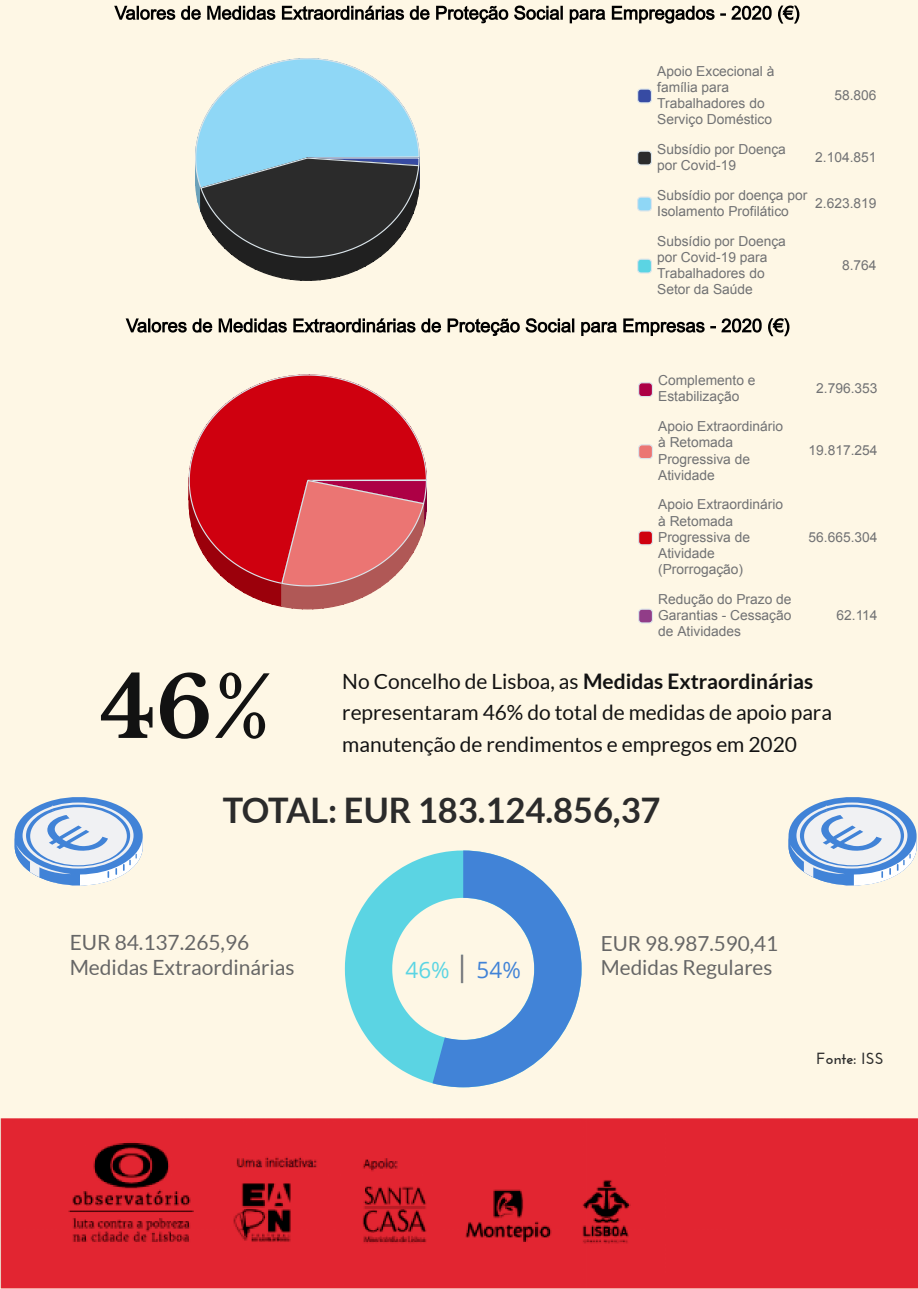
<style>
.page{position:relative;width:918px;height:1289px;background:#fff}
.page>*{position:absolute;margin:0;border:0;box-sizing:border-box;transform-origin:0 0}
.t1{font:700 83.85px "Libre Baskerville";color:#121212}
.t2{font:700 34.5px "Lato";color:#2b2b2b}
.t3{font:22.5px "Open Sans";color:rgb(68 208 227/.88)}
.t4{font:21px/31.5px "Lato";color:#121212}
.t5{font:21px/24.5px "Lato";color:#666}
.t6{font:20.7px/24.2px "Lato";color:#666}
.t7{font:700 16.05px "Josefin Sans";color:#2b2b2b}
.t8{font:13.8px/16px "Arial";color:#717274}
.s1{font-weight:700}
.s2{color:#4183d7}
</style>
<div class="page">
<div style="left:0;top:0;width:918px;height:1288px;background:#fef7e5"></div>
<svg style="left:15px;top:797px;width:128px;height:89px"></svg>
<svg style="left:789px;top:797px;width:128px;height:89px"></svg>
<svg style="left:345px;top:854px;width:88px;height:230px"></svg>
<svg style="left:433px;top:850px;width:149px;height:237px"></svg>
<hr style="left:461px;top:954px;width:2px;height:29px;background:#808285">
<img style="left:0;top:1118px;width:918px;height:170px">
<svg style="left:126px;top:318px;width:663px;height:18px"></svg>
<svg style="left:230px;top:584px;width:51px;height:23px"></svg>
<svg style="left:188px;top:374px;width:239px;height:210px"></svg>
<svg style="left:281px;top:471px;width:146px;height:139px"></svg>
<svg style="left:638px;top:382px;width:15px;height:15px"></svg>
<svg style="left:638px;top:444px;width:15px;height:15px"></svg>
<svg style="left:638px;top:530px;width:15px;height:16px"></svg>
<svg style="left:638px;top:608px;width:15px;height:16px"></svg>
<svg style="left:114px;top:6px;width:685px;height:18px"></svg>
<svg style="left:195px;top:58px;width:225px;height:223px"></svg>
<svg style="left:637px;top:88px;width:15px;height:16px"></svg>
<svg style="left:637px;top:150px;width:15px;height:16px"></svg>
<svg style="left:637px;top:196px;width:15px;height:16px"></svg>
<svg style="left:637px;top:258px;width:15px;height:16px"></svg>
<p class="t8" style="left:657px;top:63px;width:119px">Apoio Excecional à família para<br>Trabalhadores do<br>Serviço Doméstico</p>
<p class="t8" style="left:834px;top:87px;width:44px">58.806</p>
<p class="t8" style="left:657px;top:141px;width:130px">Subsídio por Doença por Covid-19</p>
<p class="t8" style="left:815px;top:149px;width:63px">2.104.851</p>
<p class="t8" style="left:657px;top:187px;width:152px">Subsídio por doença por<br>Isolamento Profilático</p>
<p class="t8" style="left:815px;top:195px;width:63px">2.623.819</p>
<p class="t8" style="left:657px;top:233px;width:130px">Subsídio por Doença por Covid-19 para<br>Trabalhadores do<br>Setor da Saúde</p>
<p class="t8" style="left:842px;top:257px;width:36px">8.764</p>
<p class="t8" style="left:658px;top:372px;width:99px">Complemento e<br>Estabilização</p>
<p class="t8" style="left:816px;top:380px;width:63px">2.796.353</p>
<p class="t8" style="left:658px;top:418px;width:126px">Apoio Extraordinário à Retomada<br>Progressiva de<br>Atividade</p>
<p class="t8" style="left:809px;top:442px;width:70px">19.817.254</p>
<p class="t8" style="left:658px;top:496px;width:126px">Apoio Extraordinário à Retomada<br>Progressiva de<br>Atividade (Prorrogação)</p>
<p class="t8" style="left:658px;top:591px;width:135px;text-align:justify">Redução do Prazo de Garantias - Cessação de Atividades</p>
<p class="t8" style="left:809px;top:529px;width:70px">56.665.304</p>
<p class="t8" style="left:837px;top:607px;width:43px">62.114</p>
<h1 class="t1" style="left:100px;top:656px;width:173px">46%</h1>
<h3 class="t4" style="left:342px;top:665px;width:491px">No Concelho de Lisboa, as <span class="s1">Medidas Extraordinárias </span>representaram 46% do total de medidas de apoio para manutenção de rendimentos e empregos em 2020</h3>
<h2 class="t2" style="left:223px;top:790px;width:439px">TOTAL: EUR 183.124.856,37</h2>
<h3 class="t5" style="left:70px;top:930px;width:226px">EUR 84.137.265,96<br>Medidas Extraordinárias</h3>
<h3 class="t6" style="left:601px;top:931px;width:179px">EUR 98.987.590,41<br>Medidas Regulares</h3>
<h3 class="t3" style="left:406px;top:954px;width:117px">46% <span class="s2">54%</span></h3>
<p class="t7" style="left:817px;top:1049px;width:69px">Fonte: ISS</p>
</div>
